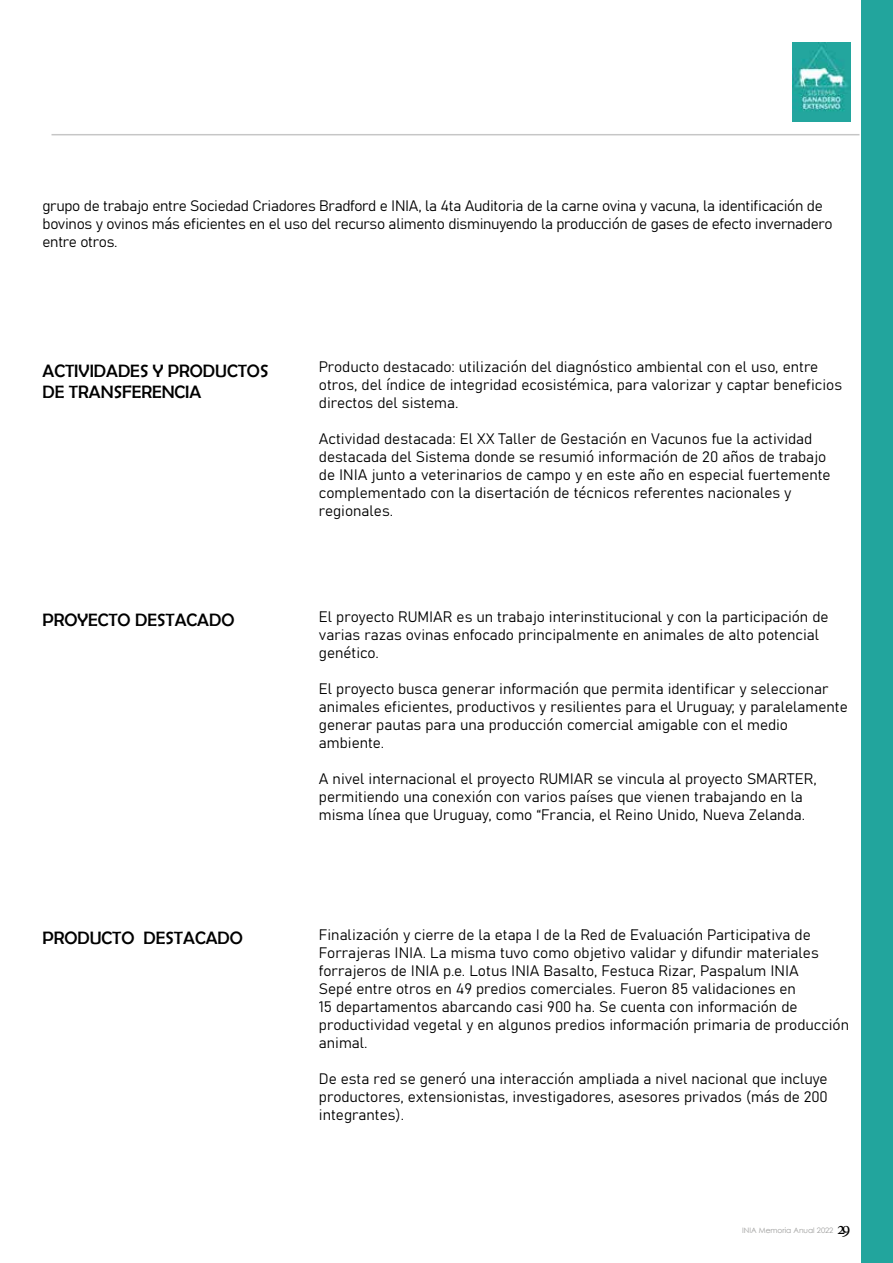
<style>
.page{position:relative;width:893px;height:1263px;background:#fff}
.page>*{position:absolute;margin:0;border:0;box-sizing:border-box;transform-origin:0 0}
.t1{font:18px/21.6px "Berlin Sans FB";color:#000}
.t2{font:18px "Minion Pro";color:#000}
.t3{font:15px/18px "Bahnschrift";color:#000}
.t4{font:15px/18px "Bahnschrift";letter-spacing:-.02em;color:#000}
.t5{font:7.5px "Century Gothic";color:#9d9d9c}
</style>
<div class="page">
<hr style="left:52px;top:134px;width:807px;height:1px;background:#c6c6c6">
<img style="left:792px;top:43px;width:58px;height:79px">
<div style="left:861px;top:0;width:32px;height:1263px;background:#22a59d"></div>
<p class="t4" style="left:43px;top:195px;width:792px">grupo de trabajo entre Sociedad Criadores Bradford e INIA, la 4ta Auditoria de la carne ovina y vacuna, la identificación de bovinos y ovinos más eficientes en el uso del recurso alimento disminuyendo la producción de gases de efecto invernadero entre otros.</p>
<p class="t1" style="left:43px;top:359px;width:227px">ACTIVIDADES Y PRODUCTOS<br>DE TRANSFERENCIA</p>
<p class="t3" style="left:319px;top:357px;width:525px">Producto destacado: utilización del diagnóstico ambiental con el uso, entre otros, del índice de integridad ecosistémica, para valorizar y captar beneficios directos del sistema.</p>
<p class="t3" style="left:319px;top:429px;width:513px">Actividad destacada: El XX Taller de Gestación en Vacunos fue la actividad destacada del Sistema donde se resumió información de 20 años de trabajo de INIA junto a veterinarios de campo y en este año en especial fuertemente complementado con la disertación de técnicos referentes nacionales y regionales.</p>
<p class="t1" style="left:43px;top:609px;width:193px">PROYECTO DESTACADO</p>
<p class="t1" style="left:43px;top:927px;width:202px">PRODUCTO DESTACADO</p>
<p class="t3" style="left:319px;top:607px;width:511px">El proyecto RUMIAR es un trabajo interinstitucional y con la participación de varias razas ovinas enfocado principalmente en animales de alto potencial genético.</p>
<p class="t3" style="left:319px;top:679px;width:530px">El proyecto busca generar información que permita identificar y seleccionar animales eficientes, productivos y resilientes para el Uruguay; y paralelamente generar pautas para una producción comercial amigable con el medio ambiente.</p>
<p class="t3" style="left:319px;top:769px;width:499px">A nivel internacional el proyecto RUMIAR se vincula al proyecto SMARTER, permitiendo una conexión con varios países que vienen trabajando en la misma línea que Uruguay, como “Francia, el Reino Unido, Nueva Zelanda.</p>
<p class="t3" style="left:319px;top:924px;width:532px">Finalización y cierre de la etapa I de la Red de Evaluación Participativa de Forrajeras INIA. La misma tuvo como objetivo validar y difundir materiales forrajeros de INIA p.e. Lotus INIA Basalto, Festuca Rizar, Paspalum INIA<br>Sepé entre otros en 49 predios comerciales. Fueron 85 validaciones en<br>15 departamentos abarcando casi 900 ha. Se cuenta con información de productividad vegetal y en algunos predios información primaria de producción animal.</p>
<p class="t3" style="left:319px;top:1068px;width:510px;text-align:justify">De esta red se generó una interacción ampliada a nivel nacional que incluye productores, extensionistas, investigadores, asesores privados (más de 200 integrantes).</p>
<p class="t5" style="left:742px;top:1224px;width:93px">INIA Memoria Anual 2022</p>
<p class="t2" style="left:837px;top:1216px;width:15px">29</p>
</div>
